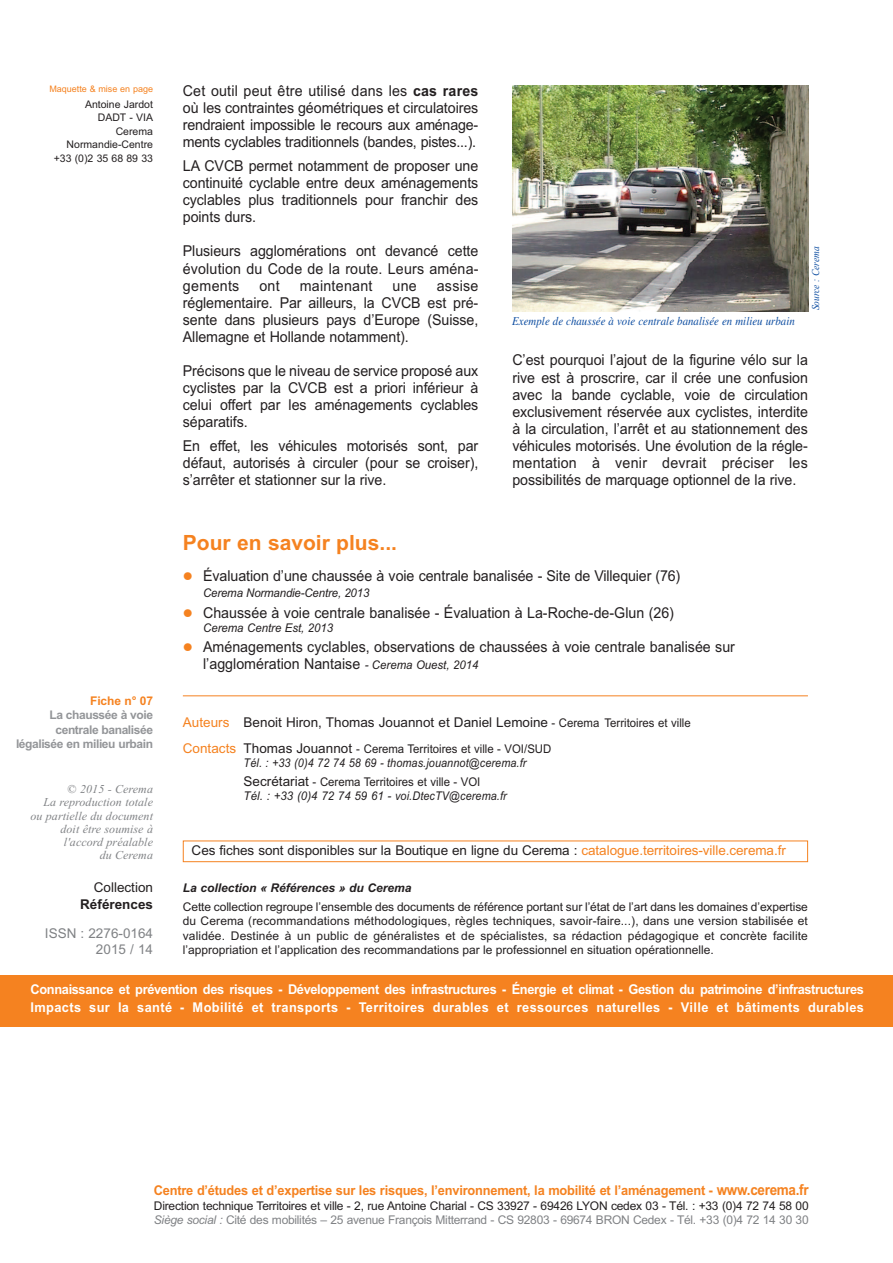
<style>
.page{position:relative;width:893px;height:1263px;background:#fff}
.page>*{position:absolute;margin:0;border:0;box-sizing:border-box;transform-origin:0 0}
.t1{font:700 21px "Arial";color:#f58220}
.t2{font:15px/17.1px "Arial";letter-spacing:-.005em;color:#231f20;text-align:justify;scale:.95 1}
.t3{font:15px "Arial";letter-spacing:.015em;color:#231f20;scale:.95 1}
.t4{font:700 13.5px/18.3px "Arial";letter-spacing:-.03em;color:#fff;scale:.95 1}
.t5{font:13.5px/16.5px "Arial";letter-spacing:-.005em;color:#231f20;text-align:right}
.t6{font:700 13.5px "Arial";letter-spacing:-.015em;color:#f58220;scale:.95 1}
.t7{font:13.5px/16.5px "Arial";color:#808285;text-align:right}
.t8{font:12px/14.5px "Arial";letter-spacing:-.015em;color:#231f20}
.t9{font:italic 12px/14px "Arial";letter-spacing:.01em;color:#231f20;scale:.95 1}
.t10{font:italic 12px/14px "Arial";letter-spacing:.01em;color:#231f20;scale:.9 1}
.t11{font:italic 12px/13.2px "Times New Roman";letter-spacing:.005em;color:#808285;text-align:right}
.t12{font:700 12px/14.4px "Arial";letter-spacing:-.035em;color:#939598;text-align:right}
.t13{font:italic 12px "Times";letter-spacing:.005em;color:#0d4da1;scale:.9 1}
.t14{font:italic 12px "Arial";letter-spacing:-.01em;color:#231f20;scale:.95 1}
.t15{font:10.5px/13.5px "Arial";color:#231f20;text-align:right}
.t16{font:italic 10.5px "Times New Roman";color:#0d4da1;scale:.9 1}
.t17{font:9px "Arial";color:#f58220}
.s1{font-weight:700}
.s2{color:#f58220}
.s3{font-style:italic;font-size:12px}
.s4{font-size:12px}
.s5{font-style:normal;font-size:13.5px;color:#f58220}
.s6{font-style:normal;font-size:13.5px}
.s7{font-style:normal}
.s8{font-weight:700;font-style:italic}
.s9{font-size:15px}
.s10{font-style:italic;color:#808285}
.s11{color:#808285}
</style>
<div class="page">
<div style="left:0;top:975px;width:893px;height:51px;background:#f58220"></div>
<img style="left:512px;top:85px;width:297px;height:226px">
<hr style="left:183px;top:695px;width:625px;height:1px;background:#f58220">
<div style="left:183px;top:840px;width:625px;height:22px;border:1px solid #f58220"></div>
<p class="t17" style="left:49px;top:83px;width:105px">Maquette &amp; mise en page</p>
<p class="t15" style="left:54px;top:97px;width:101px">Antoine Jardot<br>DADT - VIA<br>Cerema<br>Normandie-Centre +33 (0)2 35 68 89 33</p>
<p class="t2" style="left:183px;top:82px;width:313px">Cet outil peut être utilisé dans les <span class="s1">cas rares </span>où les contraintes géométriques et circulatoires rendraient impossible le recours aux aménage&shy;ments cyclables traditionnels (bandes, pistes...).</p>
<p class="t2" style="left:183px;top:157px;width:313px">LA CVCB permet notamment de proposer une continuité cyclable entre deux aménagements cyclables plus traditionnels pour franchir des points durs.</p>
<p class="t2" style="left:183px;top:243px;width:313px">Plusieurs agglomérations ont devancé cette évolution du Code de la route. Leurs aména&shy;gements</p>
<p class="t2" style="left:183px;top:277px;width:313px;text-indent:254px">assise réglementaire. Par ailleurs, la CVCB est pré&shy;sente dans plusieurs pays d’Europe (Suisse, Allemagne et Hollande notamment).</p>
<p class="t2" style="left:183px;top:362px;width:313px">Précisons que le niveau de service proposé aux cyclistes par la CVCB est a priori inférieur à celui offert par les aménagements cyclables séparatifs.</p>
<p class="t2" style="left:183px;top:437px;width:313px">En effet, les véhicules motorisés sont, par défaut, autorisés à circuler (pour se croiser), s’arrêter et stationner sur la rive.</p>
<p class="t2" style="left:259px;top:277px;width:23px">ont</p>
<p class="t3" style="left:300px;top:277px;width:78px">maintenant</p>
<p class="t2" style="left:392px;top:277px;width:27px">une</p>
<p class="t13" style="left:512px;top:314px;width:315px">Exemple de chaussée à voie centrale banalisée en milieu urbain</p>
<p class="t16" style="left:809px;top:310px;width:72px;rotate:-90deg">Source : Cerema</p>
<p class="t2" style="left:512px;top:352px;width:313px">C’est pourquoi l’ajout de la figurine vélo sur la rive est à proscrire, car il crée une confusion avec la bande cyclable, voie de circulation exclusivement réservée aux cyclistes, interdite à la circulation, l’arrêt et au stationnement des véhicules motorisés. Une évolution de la régle&shy;mentation à venir devrait préciser les possibilités de marquage optionnel de la rive.</p>
<p class="t1" style="left:183px;top:531px;width:216px">Pour en savoir plus...</p>
<p class="t2" style="left:183px;top:567px;width:525px"><span class="s2">●</span> Évaluation d’une chaussée à voie centrale banalisée - Site de Villequier (76)</p>
<p class="t14" style="left:203px;top:586px;width:177px">Cerema Normandie-Centre, 2013</p>
<p class="t2" style="left:183px;top:604px;width:519px"><span class="s2">●</span> Chaussée à voie centrale banalisée - Évaluation à La-Roche-de-Glun (26)</p>
<p class="t9" style="left:203px;top:621px;width:139px">Cerema Centre Est, 2013</p>
<p class="t2" style="left:203px;top:639px;width:561px;line-height:16.5px;text-indent:-20px"><span class="s2">●</span> Aménagements cyclables, observations de chaussées à voie centrale banalisée sur l’agglomération Nantaise <span class="s3">- Cerema Ouest, 2014</span></p>
<p class="t12" style="left:16px;top:694px;width:139px"><span class="s2">Fiche n° 07<br></span>La chaussée à voie centrale banalisée légalisée en milieu urbain</p>
<p class="t5" style="left:183px;top:714px;width:509px"><span class="s2">Auteurs</span> Benoit Hiron, Thomas Jouannot et Daniel Lemoine <span class="s4">- Cerema Territoires et ville</span></p>
<p class="t10" style="left:244px;top:742px;width:343px;text-indent:-61px"><span class="s5">Contacts</span> <span class="s6">Thomas Jouannot</span> <span class="s7">- Cerema Territoires et ville - VOI/SUD<br></span>Tél. : +33 (0)4 72 74 58 69 - thomas.jouannot@cerema.fr</p>
<p class="t9" style="left:244px;top:775px;width:278px"><span class="s6">Secrétariat</span> <span class="s7">- Cerema Territoires et ville - VOI<br></span>Tél. : +33 (0)4 72 74 59 61 - voi.DtecTV@cerema.fr</p>
<p class="t11" style="left:30px;top:782px;width:124px">© 2015 - Cerema<br>La reproduction totale ou partielle du document doit être soumise à l'accord préalable<br>du Cerema</p>
<p class="t5" style="left:80px;top:879px;width:74px">Collection<br><span class="s1">Références</span></p>
<p class="t7" style="left:45px;top:925px;width:110px">ISSN : 2276-0164<br>2015 / 14</p>
<p class="t4" style="left:31px;top:980px;width:879px">Connaissance et prévention des risques - Développement des infrastructures - Énergie et climat - Gestion du patrimoine d’infrastructures<br>Impacts sur la santé - Mobilité et transports - Territoires durables et ressources naturelles - Ville et bâtiments durables</p>
<p class="t5" style="left:192px;top:842px;width:596px">Ces fiches sont disponibles sur la Boutique en ligne du Cerema : <span class="s2">catalogue.territoires-ville.cerema.fr</span></p>
<p class="t8" style="left:183px;top:879px;width:627px;line-height:18.5px"><span class="s8">La collection « Références » du Cerema<br></span>Cette collection regroupe l’ensemble des documents de référence portant sur l’état de l’art dans les domaines d’expertise</p>
<p class="t8" style="left:183px;top:914px;width:627px;text-align:justify">du Cerema (recommandations méthodologiques, règles techniques, savoir-faire...), dans une version stabilisée et validée. Destinée à un public de généralistes et de spécialistes, sa rédaction pédagogique et concrète facilite l’appropriation et l’application des recommandations par le professionnel en situation opérationnelle.</p>
<p class="t6" style="left:154px;top:1182px;width:691px">Centre d’études et d’expertise sur les risques, l’environnement, la mobilité et l’aménagement - <span class="s9">www.cerema.fr</span></p>
<p class="t8" style="left:154px;top:1199px;width:656px">Direction technique Territoires et ville - 2, rue Antoine Charial - CS 33927 - 69426 LYON cedex 03 - Tél. : +33 (0)4 72 74 58 00<br><span class="s10">Siège social :</span> <span class="s11">Cité des mobilités – 25 avenue François Mitterrand - CS 92803 - 69674 BRON Cedex - Tél. +33 (0)4 72 14 30 30</span></p>
</div>
